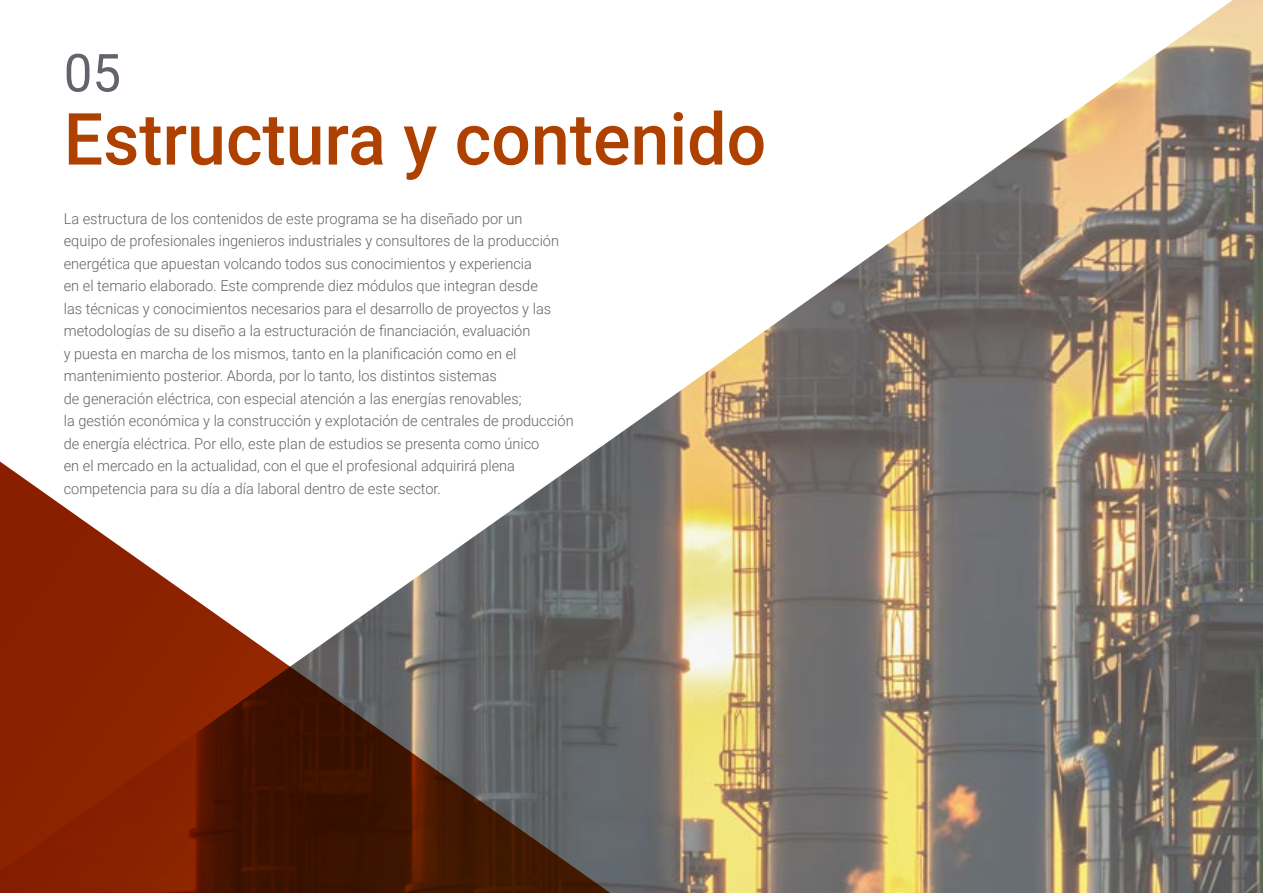
<style>
.page{position:relative;width:1263px;height:893px;background:#fff}
.page>*{position:absolute;margin:0;border:0;box-sizing:border-box;transform-origin:0 0}
.t1{font:500 72px "Roboto";color:#ae4000}
.t2{font:52.5px "Roboto";color:#61646a}
.t3{font:300 15px/22.5px "Roboto";color:#61646a}
</style>
<div class="page">
<img style="left:602px;top:0;width:661px;height:893px">
<svg style="left:0;top:446px;width:640px;height:447px"></svg>
<h2 class="t2" style="left:64px;top:36px;width:59px">05</h2>
<h1 class="t1" style="left:64px;top:89px;width:704px">Estructura y contenido</h1>
<p class="t3" style="left:64px;top:207px;width:511px">La estructura de los contenidos de este programa se ha diseñado por un<br>equipo de profesionales ingenieros industriales y consultores de la producción energética que apuestan volcando todos sus conocimientos y experiencia<br>en el temario elaborado. Este comprende diez módulos que integran desde<br>las técnicas y conocimientos necesarios para el desarrollo de proyectos y las metodologías de su diseño a la estructuración de financiación, evaluación<br>y puesta en marcha de los mismos, tanto en la planificación como en el mantenimiento posterior. Aborda, por lo tanto, los distintos sistemas<br>de generación eléctrica, con especial atención a las energías renovables;<br>la gestión económica y la construcción y explotación de centrales de producción de energía eléctrica. Por ello, este plan de estudios se presenta como único<br>en el mercado en la actualidad, con el que el profesional adquirirá plena competencia para su día a día laboral dentro de este sector.</p>
</div>
